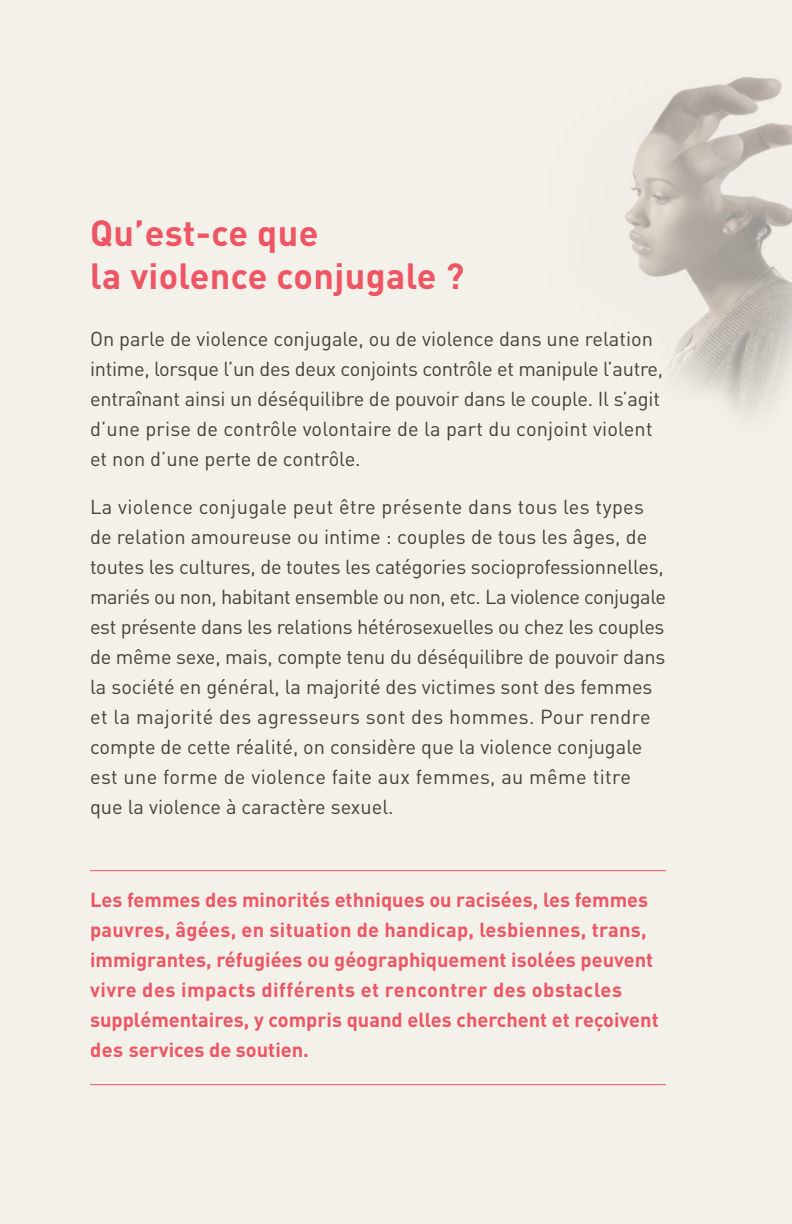
<style>
.page{position:relative;width:792px;height:1224px;background:#f4f1ea}
.page>*{position:absolute;margin:0;border:0;box-sizing:border-box;transform-origin:0 0}
.t1{font:700 36px/43.2px "DIN";letter-spacing:.01em;color:#ef5563}
.t2{font:20px/30px "DIN";letter-spacing:-.01em;color:#47403b}
.t3{font:700 20px/30px "DIN";color:#ef5563}
</style>
<div class="page">
<img style="left:624px;top:76px;width:168px;height:340px">
<hr style="left:90px;top:870px;width:576px;height:1px;background:#ef5563">
<hr style="left:90px;top:1084px;width:576px;height:1px;background:#ef5563">
<h1 class="t1" style="left:90px;top:210px;width:376px">Qu’est-ce que<br>la violence conjugale ?</h1>
<p class="t2" style="left:90px;top:324px;width:575px">On parle de violence conjugale, ou de violence dans une relation intime, lorsque l’un des deux conjoints contrôle et manipule l’autre, entraînant ainsi un déséquilibre de pouvoir dans le couple. Il s’agit d’une prise de contrôle volontaire de la part du conjoint violent et non d’une perte de contrôle.</p>
<p class="t2" style="left:90px;top:492px;width:578px">La violence conjugale peut être présente dans tous les types de relation amoureuse ou intime : couples de tous les âges, de toutes les cultures, de toutes les catégories socioprofessionnelles, mariés ou non, habitant ensemble ou non, etc. La violence conjugale est présente dans les relations hétérosexuelles ou chez les couples de même sexe, mais, compte tenu du déséquilibre de pouvoir dans la société en général, la majorité des victimes sont des femmes et la majorité des agresseurs sont des hommes. Pour rendre compte de cette réalité, on considère que la violence conjugale est une forme de violence faite aux femmes, au même titre que la violence à caractère sexuel.</p>
<p class="t3" style="left:90px;top:884px;width:570px">Les femmes des minorités ethniques ou racisées, les femmes pauvres, âgées, en situation de handicap, lesbiennes, trans, immigrantes, réfugiées ou géographiquement isolées peuvent vivre des impacts différents et rencontrer des obstacles supplémentaires, y compris quand elles cherchent et reçoivent des services de soutien.</p>
</div>
